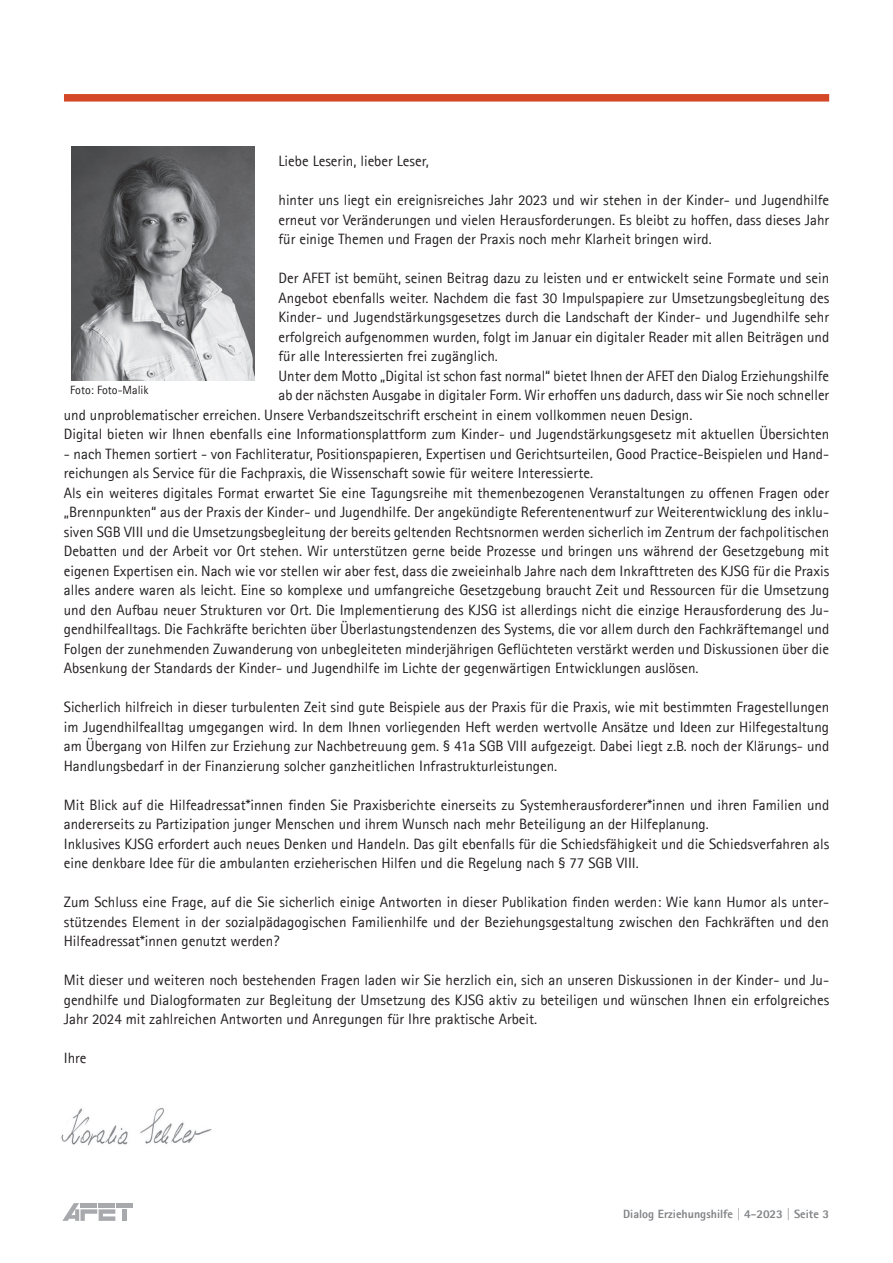
<style>
.page{position:relative;width:893px;height:1263px;background:#fff}
.page>*{position:absolute;margin:0;border:0;box-sizing:border-box;transform-origin:0 0}
.t1{font:15px/19.5px "Agfa Rotis Sans Serif";color:#231f20;text-align:justify}
.t2{font:800 12px "Agfa Rotis Sans Serif";color:#808285}
.t3{font:12px "Agfa Rotis Sans Serif";color:#231f20}
</style>
<div class="page">
<img style="left:61px;top:1107px;width:151px;height:39px">
<img style="left:71px;top:147px;width:183px;height:234px">
<div style="left:64px;top:94px;width:765px;height:8px;background:#d44727"></div>
<hr style="left:116px;top:1203px;width:17px;height:4px;background:#a8a9ad">
<hr style="left:123px;top:1209px;width:4px;height:12px;background:#a8a9ad">
<svg style="left:62px;top:1203px;width:53px;height:18px"></svg>
<p class="t1" style="left:279px;top:151px;width:152px">Liebe Leserin, lieber Leser,</p>
<p class="t1" style="left:279px;top:190px;width:552px">hinter uns liegt ein ereignisreiches Jahr 2023 und wir stehen in der Kinder- und Jugendhilfe erneut vor Veränderungen und vielen Herausforderungen. Es bleibt zu hoffen, dass dieses Jahr für einige Themen und Fragen der Praxis noch mehr Klarheit bringen wird.</p>
<p class="t1" style="left:279px;top:268px;width:552px">Der AFET ist bemüht, seinen Beitrag dazu zu leisten und er entwickelt seine Formate und sein</p>
<p class="t1" style="left:279px;top:288px;width:552px">Angebot ebenfalls weiter. Nachdem die fast 30 Impulspapiere zur Umsetzungsbegleitung des</p>
<p class="t1" style="left:279px;top:307px;width:552px">Kinder- und Jugendstärkungsgesetzes durch die Landschaft der Kinder- und Jugendhilfe sehr</p>
<p class="t1" style="left:279px;top:327px;width:552px">erfolgreich aufgenommen wurden, folgt im Januar ein digitaler Reader mit allen Beiträgen und</p>
<p class="t1" style="left:279px;top:346px;width:221px">für alle Interessierten frei zugänglich.</p>
<p class="t1" style="left:279px;top:366px;width:552px">Unter dem Motto „Digital ist schon fast normal“ bietet Ihnen der AFET den Dialog Erziehungshilfe</p>
<p class="t1" style="left:279px;top:385px;width:552px">ab der nächsten Ausgabe in digitaler Form. Wir erhoffen uns dadurch, dass wir Sie noch schneller</p>
<p class="t1" style="left:64px;top:405px;width:630px">und unproblematischer erreichen. Unsere Verbandszeitschrift erscheint in einem vollkommen neuen Design.</p>
<p class="t1" style="left:64px;top:424px;width:767px">Digital bieten wir Ihnen ebenfalls eine Informationsplattform zum Kinder- und Jugendstärkungsgesetz mit aktuellen Übersichten</p>
<p class="t1" style="left:64px;top:444px;width:767px;text-align:left">- nach Themen sortiert - von Fachliteratur, Positionspapieren, Expertisen und Gerichtsurteilen, Good Practice-Beispielen und Hand&shy;reichungen als Service für die Fachpraxis, die Wissenschaft sowie für weitere Interessierte.<br>Als ein weiteres digitales Format erwartet Sie eine Tagungsreihe mit themenbezogenen Veranstaltungen zu offenen Fragen oder „Brennpunkten“ aus der Praxis der Kinder- und Jugendhilfe. Der angekündigte Referentenentwurf zur Weiterentwicklung des inklu&shy;siven SGB VIII und die Umsetzungsbegleitung der bereits geltenden Rechtsnormen werden sicherlich im Zentrum der fachpolitischen Debatten und der Arbeit vor Ort stehen. Wir unterstützen gerne beide Prozesse und bringen uns während der Gesetzgebung mit eigenen Expertisen ein. Nach wie vor stellen wir aber fest, dass die zweieinhalb Jahre nach dem Inkrafttreten des KJSG für die Praxis alles andere waren als leicht. Eine so komplexe und umfangreiche Gesetzgebung braucht Zeit und Ressourcen für die Umsetzung und den Aufbau neuer Strukturen vor Ort. Die Implementierung des KJSG ist allerdings nicht die einzige Herausforderung des Ju&shy;gendhilfealltags. Die Fachkräfte berichten über Überlastungstendenzen des Systems, die vor allem durch den Fachkräftemangel und Folgen der zunehmenden Zuwanderung von unbegleiteten minderjährigen Geflüchteten verstärkt werden und Diskussionen über die Absenkung der Standards der Kinder- und Jugendhilfe im Lichte der gegenwärtigen Entwicklungen auslösen.</p>
<p class="t1" style="left:64px;top:697px;width:767px">Sicherlich hilfreich in dieser turbulenten Zeit sind gute Beispiele aus der Praxis für die Praxis, wie mit bestimmten Fragestellungen im Jugendhilfealltag umgegangen wird. In dem Ihnen vorliegenden Heft werden wertvolle Ansätze und Ideen zur Hilfegestaltung am Übergang von Hilfen zur Erziehung zur Nachbetreuung gem. § 41a SGB VIII aufgezeigt. Dabei liegt z.B. noch der Klärungs- und Handlungsbedarf in der Finanzierung solcher ganzheitlichen Infrastrukturleistungen.</p>
<p class="t1" style="left:64px;top:795px;width:767px;text-align:left">Mit Blick auf die Hilfeadressat*innen finden Sie Praxisberichte einerseits zu Systemherausforderer*innen und ihren Familien und andererseits zu Partizipation junger Menschen und ihrem Wunsch nach mehr Beteiligung an der Hilfeplanung.<br>Inklusives KJSG erfordert auch neues Denken und Handeln. Das gilt ebenfalls für die Schiedsfähigkeit und die Schiedsverfahren als eine denkbare Idee für die ambulanten erzieherischen Hilfen und die Regelung nach § 77 SGB VIII.</p>
<p class="t1" style="left:64px;top:892px;width:767px">Zum Schluss eine Frage, auf die Sie sicherlich einige Antworten in dieser Publikation finden werden: Wie kann Humor als unter&shy;stützendes Element in der sozialpädagogischen Familienhilfe und der Beziehungsgestaltung zwischen den Fachkräften und den Hilfeadressat*innen genutzt werden?</p>
<p class="t1" style="left:64px;top:970px;width:767px">Mit dieser und weiteren noch bestehenden Fragen laden wir Sie herzlich ein, sich an unseren Diskussionen in der Kinder- und Ju&shy;gendhilfe und Dialogformaten zur Begleitung der Umsetzung des KJSG aktiv zu beteiligen und wünschen Ihnen ein erfolgreiches Jahr 2024 mit zahlreichen Antworten und Anregungen für Ihre praktische Arbeit.</p>
<p class="t1" style="left:64px;top:1048px;width:24px">Ihre</p>
<p class="t3" style="left:70px;top:383px;width:80px">Foto: Foto-Malik</p>
<p class="t2" style="left:623px;top:1206px;width:207px">Dialog Erziehungshilfe | 4-2023 | Seite 3</p>
</div>
